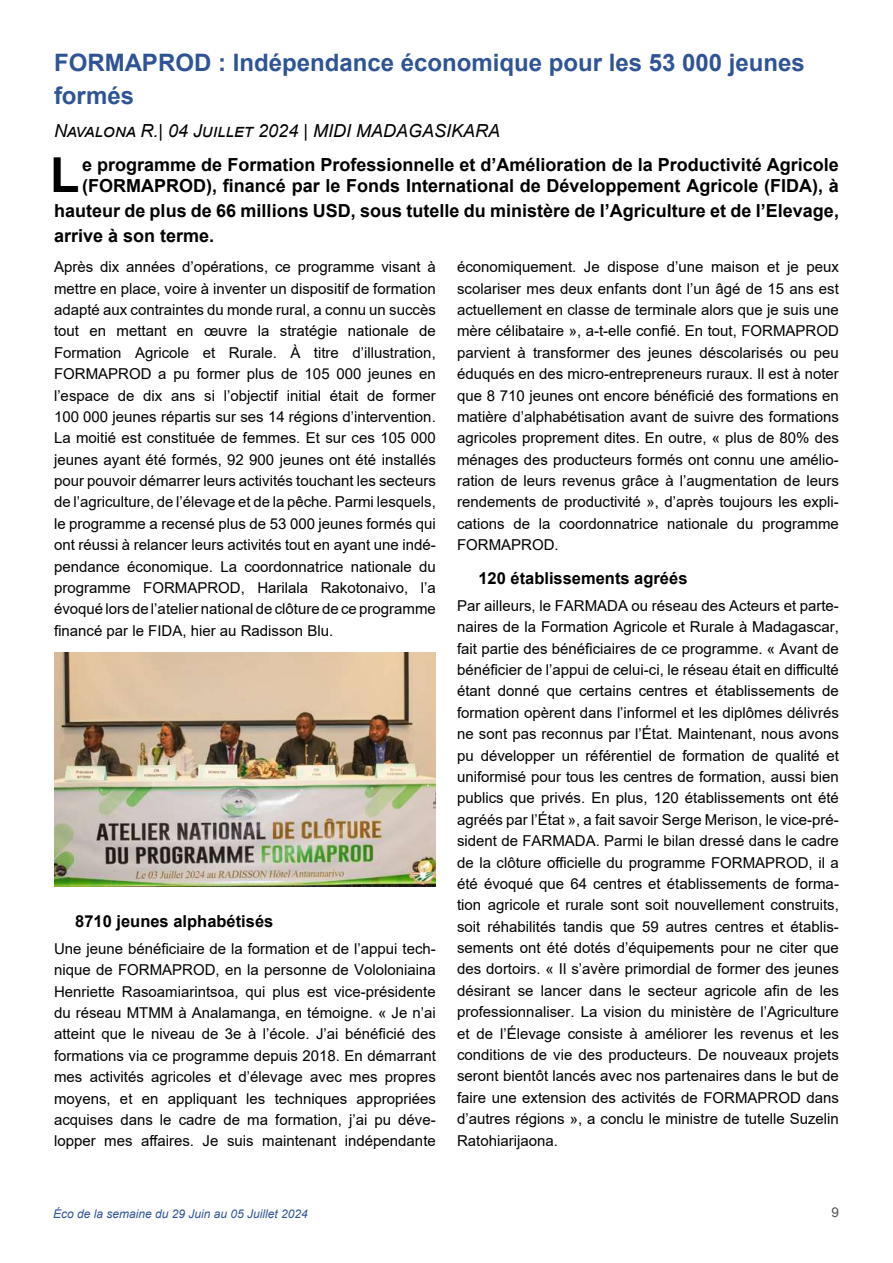
<style>
.page{position:relative;width:893px;height:1263px;background:#fff}
.page>*{position:absolute;margin:0;border:0;box-sizing:border-box;transform-origin:0 0}
.t1{font:700 48.15px "Arial";color:#000}
.t2{font:700 24px/32.2px "Arial";color:#2f5496}
.t3{font:700 18px/21.6px "Arial";color:#000}
.t4{font:italic 18px "Arial";color:#000}
.t5{font:700 16.5px "Arial";color:#000}
.t6{font:15px/21.5px "Arial";color:#000;text-align:justify}
.t7{font:13.5px "Arial";color:#525252}
.t8{font:italic 12px "Arial";color:#2f5496}
</style>
<div class="page">
<img style="left:54px;top:653px;width:382px;height:233px">
<h2 class="t2" style="left:54px;top:47px;width:752px">FORMAPROD : Indépendance économique pour les 53 000 jeunes formés</h2>
<p class="t4" style="left:54px;top:119px;width:448px">Navalona R.| 04 Juillet 2024 | MIDI MADAGASIKARA</p>
<h1 class="t1" style="left:50px;top:141px;width:31px">L</h1>
<p class="t3" style="left:82px;top:154px;width:758px">e programme de Formation Professionnelle et d’Amélioration de la Productivité Agricole (FORMAPROD), financé par le Fonds International de Développement Agricole (FIDA), à</p>
<p class="t3" style="left:54px;top:199px;width:786px;line-height:25px">hauteur de plus de 66 millions USD, sous tutelle du ministère de l’Agriculture et de l’Elevage, arrive à son terme.</p>
<p class="t6" style="left:54px;top:256px;width:383px">Après dix années d’opérations, ce programme visant à mettre en place, voire à inventer un dispositif de formation adapté aux contraintes du monde rural, a connu un succès tout en mettant en œuvre la stratégie nationale de Formation Agricole et Rurale. À titre d’illustration, FORMAPROD a pu former plus de 105 000 jeunes en l’espace de dix ans si l’objectif initial était de former 100 000 jeunes répartis sur ses 14 régions d’intervention.<br>La moitié est constituée de femmes. Et sur ces 105 000 jeunes ayant été formés, 92 900 jeunes ont été installés pour pouvoir démarrer leurs activités touchant les secteurs de l’agriculture, de l’élevage et de la pêche. Parmi lesquels, le programme a recensé plus de 53 000 jeunes formés qui ont réussi à relancer leurs activités tout en ayant une indé&shy;pendance économique. La coordonnatrice nationale du programme FORMAPROD, Harilala Rakotonaivo, l’a évoqué lors de l’atelier national de clôture de ce programme financé par le FIDA, hier au Radisson Blu.</p>
<p class="t6" style="left:457px;top:256px;width:383px">économiquement. Je dispose d’une maison et je peux scolariser mes deux enfants dont l’un âgé de 15 ans est actuellement en classe de terminale alors que je suis une mère célibataire », a-t-elle confié. En tout, FORMAPROD parvient à transformer des jeunes déscolarisés ou peu éduqués en des micro-entrepreneurs ruraux. Il est à noter que 8 710 jeunes ont encore bénéficié des formations en matière d’alphabétisation avant de suivre des formations agricoles proprement dites. En outre, « plus de 80% des ménages des producteurs formés ont connu une amélio&shy;ration de leurs revenus grâce à l’augmentation de leurs rendements de productivité », d’après toujours les expli&shy;cations de la coordonnatrice nationale du programme FORMAPROD.</p>
<p class="t5" style="left:478px;top:567px;width:211px">120 établissements agréés</p>
<p class="t6" style="left:457px;top:595px;width:383px">Par ailleurs, le FARMADA ou réseau des Acteurs et parte&shy;naires de la Formation Agricole et Rurale à Madagascar, fait partie des bénéficiaires de ce programme. « Avant de bénéficier de l’appui de celui-ci, le réseau était en difficulté étant donné que certains centres et établissements de formation opèrent dans l’informel et les diplômes délivrés ne sont pas reconnus par l’État. Maintenant, nous avons pu développer un référentiel de formation de qualité et uniformisé pour tous les centres de formation, aussi bien publics que privés. En plus, 120 établissements ont été agréés par l’État », a fait savoir Serge Merison, le vice-pré&shy;sident de FARMADA. Parmi le bilan dressé dans le cadre de la clôture officielle du programme FORMAPROD, il a été évoqué que 64 centres et établissements de forma&shy;tion agricole et rurale sont soit nouvellement construits, soit réhabilités tandis que 59 autres centres et établis&shy;sements ont été dotés d’équipements pour ne citer que des dortoirs. « Il s’avère primordial de former des jeunes désirant se lancer dans le secteur agricole afin de les professionnaliser. La vision du ministère de l’Agriculture et de l’Élevage consiste à améliorer les revenus et les conditions de vie des producteurs. De nouveaux projets seront bientôt lancés avec nos partenaires dans le but de faire une extension des activités de FORMAPROD dans d’autres régions », a conclu le ministre de tutelle Suzelin Ratohiarijaona.</p>
<p class="t5" style="left:75px;top:910px;width:200px">8710 jeunes alphabétisés</p>
<p class="t6" style="left:54px;top:938px;width:383px">Une jeune bénéficiaire de la formation et de l’appui tech&shy;nique de FORMAPROD, en la personne de Vololoniaina Henriette Rasoamiarintsoa, qui plus est vice-présidente du réseau MTMM à Analamanga, en témoigne. « Je n’ai atteint que le niveau de 3e à l’école. J’ai bénéficié des formations via ce programme depuis 2018. En démarrant mes activités agricoles et d’élevage avec mes propres moyens, et en appliquant les techniques appropriées acquises dans le cadre de ma formation, j’ai pu déve&shy;lopper mes affaires. Je suis maintenant indépendante</p>
<p class="t8" style="left:53px;top:1205px;width:256px">Éco de la semaine du 29 Juin au 05 Juillet 2024</p>
<p class="t7" style="left:831px;top:1203px;width:9px">9</p>
</div>
